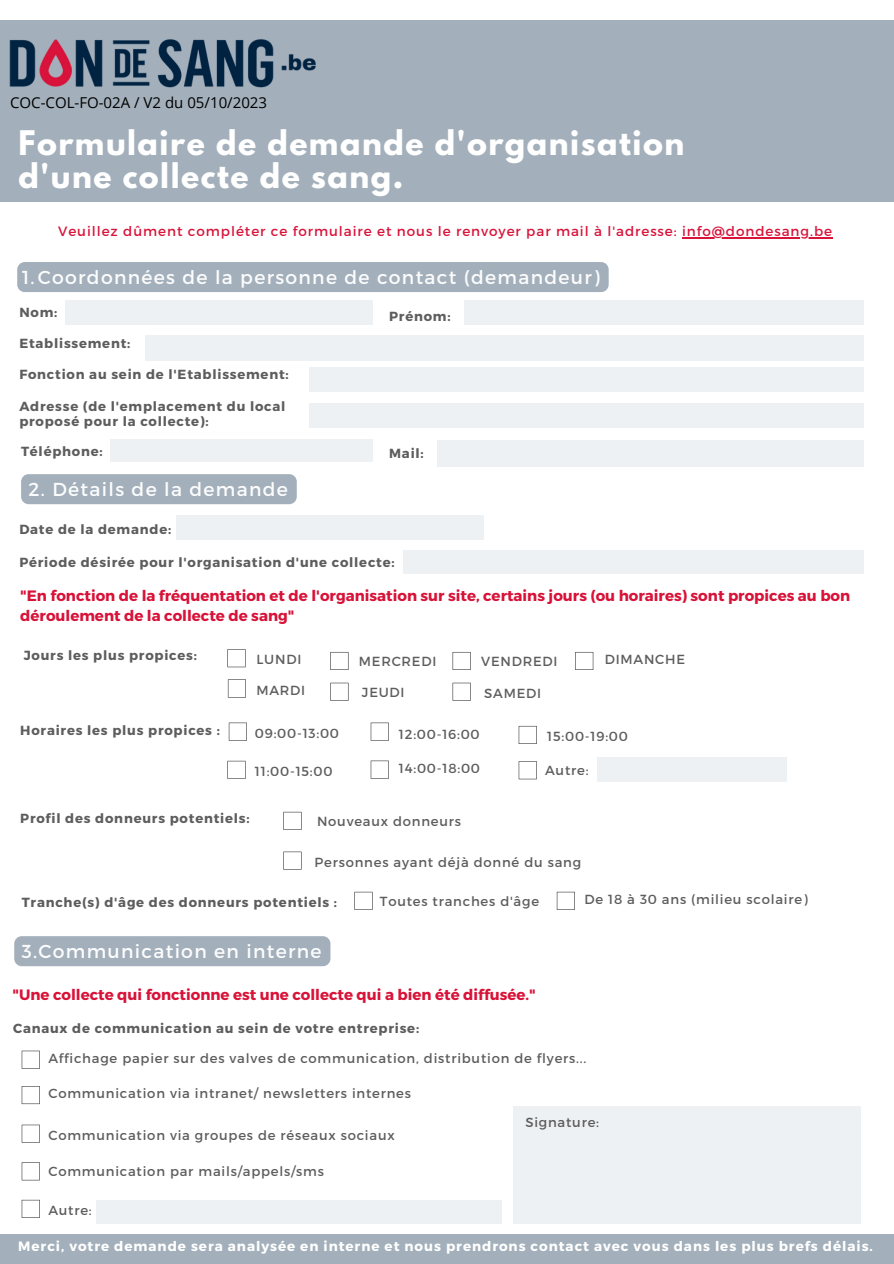
<style>
.page{position:relative;width:894px;height:1264px;background:#fff}
.page>*{position:absolute;margin:0;border:0;box-sizing:border-box;transform-origin:0 0}
.t1{font:700 30px "League Spartan";letter-spacing:.05em;color:#fff}
.t2{font:18.75px "Montserrat";letter-spacing:.07em;color:#fcfcfd}
.t3{font:700 15px/20.2px "Montserrat";color:#d81238}
.t4{font:15px "Open Sans";color:#000}
.t5{font:700 13.5px "Montserrat";letter-spacing:.07em;color:#fff}
.t6{font:13.5px "Montserrat";letter-spacing:.07em;color:#d9133a}
.t7{font:13.2px "Montserrat";letter-spacing:.06em;color:#5d5d5d}
.t8{font:700 13.2px/15.5px "Montserrat";letter-spacing:.06em;color:#5d5d5d}
</style>
<div class="page">
<div style="left:0;top:21px;width:893px;height:180px;background:#a3b0bb"></div>
<div style="left:0;top:1234px;width:893px;height:29px;background:#a3b0bb"></div>
<div style="left:464px;top:300px;width:399px;height:25px;background:#eef1f4"></div>
<div style="left:145px;top:336px;width:718px;height:25px;background:#eef1f4"></div>
<div style="left:65px;top:300px;width:308px;height:24px;background:#eef1f4"></div>
<div style="left:309px;top:367px;width:554px;height:24px;background:#eef1f4"></div>
<div style="left:309px;top:404px;width:554px;height:24px;background:#eef1f4"></div>
<div style="left:111px;top:439px;width:262px;height:23px;background:#eef1f4"></div>
<div style="left:437px;top:440px;width:426px;height:27px;background:#eef1f4"></div>
<div style="left:176px;top:515px;width:308px;height:24px;background:#eef1f4"></div>
<div style="left:403px;top:550px;width:460px;height:24px;background:#eef1f4"></div>
<svg style="left:227px;top:649px;width:18px;height:18px"></svg>
<svg style="left:228px;top:679px;width:18px;height:18px"></svg>
<svg style="left:330px;top:652px;width:18px;height:18px"></svg>
<svg style="left:330px;top:682px;width:18px;height:18px"></svg>
<svg style="left:452px;top:652px;width:18px;height:18px"></svg>
<svg style="left:452px;top:682px;width:18px;height:18px"></svg>
<svg style="left:575px;top:652px;width:18px;height:18px"></svg>
<svg style="left:370px;top:722px;width:18px;height:18px"></svg>
<svg style="left:370px;top:760px;width:18px;height:18px"></svg>
<svg style="left:227px;top:760px;width:18px;height:18px"></svg>
<svg style="left:229px;top:722px;width:18px;height:18px"></svg>
<svg style="left:518px;top:726px;width:18px;height:18px"></svg>
<svg style="left:518px;top:761px;width:18px;height:18px"></svg>
<div style="left:597px;top:757px;width:189px;height:25px;background:#eef1f4"></div>
<svg style="left:283px;top:811px;width:18px;height:18px"></svg>
<svg style="left:283px;top:851px;width:18px;height:18px"></svg>
<svg style="left:354px;top:891px;width:18px;height:18px"></svg>
<svg style="left:556px;top:891px;width:18px;height:18px"></svg>
<svg style="left:22px;top:1086px;width:18px;height:18px"></svg>
<svg style="left:22px;top:1124px;width:18px;height:18px"></svg>
<svg style="left:22px;top:1162px;width:18px;height:18px"></svg>
<svg style="left:22px;top:1199px;width:18px;height:18px"></svg>
<div style="left:513px;top:1106px;width:347px;height:117px;background:#eef1f4"></div>
<svg style="left:22px;top:1050px;width:18px;height:18px"></svg>
<div style="left:96px;top:1199px;width:405px;height:24px;background:#eef1f4"></div>
<img style="left:9px;top:39px;width:307px;height:49px">
<hr style="left:682px;top:237px;width:150px;height:1px;background:#d9133a">
<div style="left:17px;top:262px;width:591px;height:30px;background:#a3b0bb;border-radius:8px"></div>
<div style="left:21px;top:474px;width:276px;height:30px;background:#a3b0bb;border-radius:8px"></div>
<div style="left:14px;top:936px;width:316px;height:30px;background:#a3b0bb;border-radius:8px"></div>
<p class="t4" style="left:10px;top:92px;width:258px">COC-COL-FO-02A / V2 du 05/10/2023</p>
<p class="t1" style="left:19px;top:128px;width:667px">Formulaire de demande d'organisation</p>
<p class="t1" style="left:19px;top:161px;width:386px">d'une collecte de sang.</p>
<p class="t6" style="left:58px;top:222px;width:775px">Veuillez dûment compléter ce formulaire et nous le renvoyer par mail à l'adresse: info@dondesang.be</p>
<p class="t2" style="left:22px;top:265px;width:579px">1.Coordonnées de la personne de contact (demandeur)</p>
<p class="t8" style="left:19px;top:303px;width:39px">Nom:</p>
<p class="t8" style="left:389px;top:308px;width:63px">Prénom:</p>
<p class="t8" style="left:19px;top:335px;width:113px">Etablissement:</p>
<p class="t8" style="left:19px;top:366px;width:271px">Fonction au sein de l'Etablissement:</p>
<p class="t8" style="left:19px;top:397px;width:267px">Adresse (de l'emplacement du local proposé pour la collecte):</p>
<p class="t8" style="left:21px;top:442px;width:83px">Téléphone:</p>
<p class="t8" style="left:389px;top:445px;width:36px">Mail:</p>
<p class="t2" style="left:29px;top:477px;width:261px">2. Détails de la demande</p>
<p class="t8" style="left:19px;top:520px;width:153px">Date de la demande:</p>
<p class="t8" style="left:19px;top:554px;width:377px">Période désirée pour l'organisation d'une collecte:</p>
<p class="t3" style="left:20px;top:585px;width:831px">"En fonction de la fréquentation et de l'organisation sur site, certains jours (ou horaires) sont propices au bon déroulement de la collecte de sang"</p>
<p class="t7" style="left:256px;top:651px;width:46px">LUNDI</p>
<p class="t7" style="left:256px;top:681px;width:50px">MARDI</p>
<p class="t8" style="left:24px;top:647px;width:175px">Jours les plus propices:</p>
<p class="t7" style="left:604px;top:651px;width:82px">DIMANCHE</p>
<p class="t7" style="left:359px;top:652px;width:79px">MERCREDI</p>
<p class="t7" style="left:362px;top:683px;width:44px">JEUDI</p>
<p class="t7" style="left:481px;top:652px;width:78px">VENDREDI</p>
<p class="t7" style="left:484px;top:684px;width:58px">SAMEDI</p>
<p class="t8" style="left:20px;top:721px;width:201px">Horaires les plus propices :</p>
<p class="t7" style="left:255px;top:725px;width:86px">09:00-13:00</p>
<p class="t7" style="left:255px;top:762px;width:79px">11:00-15:00</p>
<p class="t7" style="left:399px;top:725px;width:82px">12:00-16:00</p>
<p class="t7" style="left:399px;top:759px;width:83px">14:00-18:00</p>
<p class="t7" style="left:547px;top:727px;width:82px">15:00-19:00</p>
<p class="t7" style="left:545px;top:761px;width:45px">Autre:</p>
<p class="t8" style="left:20px;top:809px;width:231px">Profil des donneurs potentiels:</p>
<p class="t7" style="left:317px;top:812px;width:145px">Nouveaux donneurs</p>
<p class="t7" style="left:314px;top:853px;width:268px">Personnes ayant déjà donné du sang</p>
<p class="t8" style="left:22px;top:893px;width:317px">Tranche(s) d'âge des donneurs potentiels :</p>
<p class="t7" style="left:584px;top:891px;width:224px">De 18 à 30 ans (milieu scolaire)</p>
<p class="t7" style="left:380px;top:892px;width:161px">Toutes tranches d'âge</p>
<p class="t2" style="left:22px;top:939px;width:301px">3.Communication en interne</p>
<p class="t3" style="left:12px;top:984px;width:524px">"Une collecte qui fonctionne est une collecte qui a bien été diffusée."</p>
<p class="t8" style="left:13px;top:1020px;width:407px">Canaux de communication au sein de votre entreprise:</p>
<p class="t7" style="left:48px;top:1050px;width:539px">Affichage papier sur des valves de communication, distribution de flyers...</p>
<p class="t7" style="left:48px;top:1084px;width:364px">Communication via intranet/ newsletters internes</p>
<p class="t7" style="left:48px;top:1126px;width:348px">Communication via groupes de réseaux sociaux</p>
<p class="t7" style="left:48px;top:1162px;width:277px">Communication par mails/appels/sms</p>
<p class="t7" style="left:525px;top:1113px;width:75px">Signature:</p>
<p class="t7" style="left:48px;top:1201px;width:45px">Autre:</p>
<p class="t5" style="left:18px;top:1237px;width:855px">Merci, votre demande sera analysée en interne et nous prendrons contact avec vous dans les plus brefs délais.</p>
</div>
